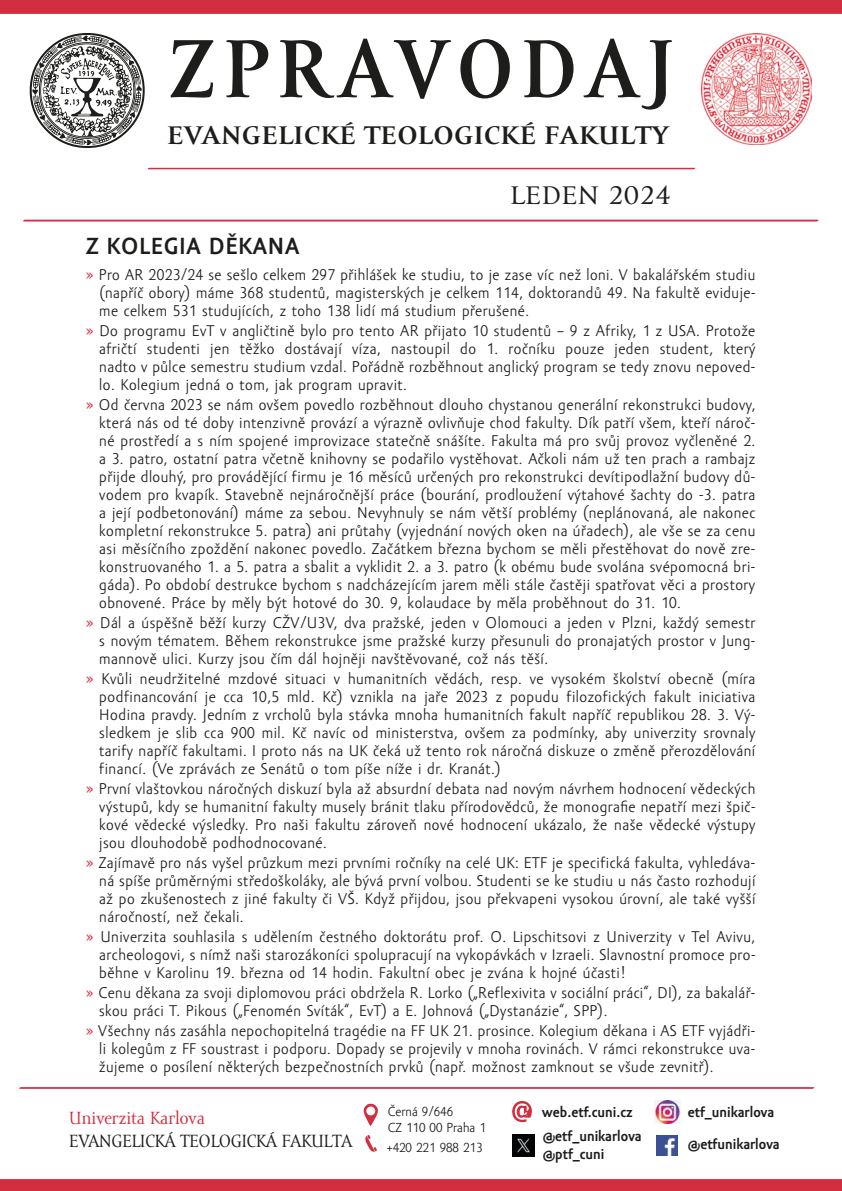
<style>
.page{position:relative;width:842px;height:1191px;background:#fff}
.page>*{position:absolute;margin:0;border:0;box-sizing:border-box;transform-origin:0 0}
.t1{font:700 84px "Amor Serif Pro";letter-spacing:.11em;color:#1d1d1b}
.t2{font:700 26px "Amor Serif Pro";letter-spacing:.03em;color:#1d1d1b;scale:1.15 1}
.t3{font:26px "Amor Serif Pro";letter-spacing:.03em;color:#1d1d1b;scale:1.15 1}
.t4{font:700 24px "Amor Sans Pro";letter-spacing:.03em;color:#1d1d1b}
.t5{font:18px "Amor Serif Pro";color:#1d1d1b}
.t6{font:18px "Amor Serif Pro";color:#d32e3f}
.t7{font:16px/18px "Amor Sans Pro";letter-spacing:.03em;color:#1d1d1b;text-align:justify}
.t8{font:700 15px/18px "Amor Sans Pro";color:#1d1d1b}
.t9{font:13.4px/16.1px "Amor Sans Pro";letter-spacing:.005em;color:#1d1d1b}
.s1{color:#d32e41}
</style>
<div class="page">
<img style="left:701px;top:34px;width:111px;height:110px">
<svg style="left:30px;top:33px;width:115px;height:115px"></svg>
<svg style="left:147px;top:168px;width:549px;height:1px"></svg>
<svg style="left:23px;top:220px;width:796px;height:1px"></svg>
<svg style="left:19px;top:1087px;width:796px;height:1px"></svg>
<div style="left:0;top:1179px;width:842px;height:12px;background:#d32e3f"></div>
<div style="left:0;top:0;width:842px;height:14px;background:#d32e3f"></div>
<img style="left:655px;top:1100px;width:25px;height:23px">
<img style="left:512px;top:1134px;width:23px;height:22px">
<svg style="left:363px;top:1103px;width:15px;height:23px"></svg>
<svg style="left:365px;top:1135px;width:12px;height:16px"></svg>
<svg style="left:512px;top:1100px;width:20px;height:23px"></svg>
<img style="left:656px;top:1135px;width:22px;height:20px">
<h1 class="t1" style="left:170px;top:24px;width:505px">ZPRAVODAJ</h1>
<h2 class="t2" style="left:167px;top:122px;width:437px">EVANGELICKÉ TEOLOGICKÉ FAKULTY</h2>
<h2 class="t3" style="left:511px;top:181px;width:140px">LEDEN 2024</h2>
<h3 class="t4" style="left:86px;top:232px;width:214px">Z KOLEGIA DĚKANA</h3>
<p class="t7" style="left:99px;top:266px;width:658px;text-indent:-13px"><span class="s1">»</span> Pro AR 2023/24 se sešlo celkem 297 přihlášek ke studiu, to je zase víc než loni. V bakalářském studiu (napříč obory) máme 368 studentů, magisterských je celkem 114, doktorandů 49. Na fakultě eviduje&shy;me celkem 531 studujících, z toho 138 lidí má studium přerušené.</p>
<p class="t7" style="left:99px;top:322px;width:658px;text-indent:-13px"><span class="s1">»</span> Do programu EvT v angličtině bylo pro tento AR přijato 10 studentů – 9 z Afriky, 1 z USA. Protože afričtí studenti jen těžko dostávají víza, nastoupil do 1. ročníku pouze jeden student, který nadto v půlce semestru studium vzdal. Pořádně rozběhnout anglický program se tedy znovu nepoved&shy;lo. Kolegium jedná o tom, jak program upravit.</p>
<p class="t7" style="left:99px;top:396px;width:658px;text-indent:-13px"><span class="s1">»</span> Od června 2023 se nám ovšem povedlo rozběhnout dlouho chystanou generální rekonstrukci budovy, která nás od té doby intenzivně provází a výrazně ovlivňuje chod fakulty. Dík patří všem, kteří nároč&shy;né prostředí a s ním spojené improvizace statečně snášíte. Fakulta má pro svůj provoz vyčleněné 2. a 3. patro, ostatní patra včetně knihovny se podařilo vystěhovat. Ačkoli nám už ten prach a rambajz přijde dlouhý, pro provádějící firmu je 16 měsíců určených pro rekonstrukci devítipodlažní budovy dů&shy;vodem pro kvapík. Stavebně nejnáročnější práce (bourání, prodloužení výtahové šachty do -3. patra a její podbetonování) máme za sebou. Nevyhnuly se nám větší problémy (neplánovaná, ale nakonec kompletní rekonstrukce 5. patra) ani průtahy (vyjednání nových oken na úřadech), ale vše se za cenu asi měsíčního zpoždění nakonec povedlo. Začátkem března bychom se měli přestěhovat do nově zre&shy;konstruovaného 1. a 5. patra a sbalit a vyklidit 2. a 3. patro (k obému bude svolána svépomocná bri&shy;gáda). Po období destrukce bychom s nadcházejícím jarem měli stále častěji spatřovat věci a prostory obnovené. Práce by měly být hotové do 30. 9, kolaudace by měla proběhnout do 31. 10.</p>
<p class="t7" style="left:99px;top:614px;width:658px;text-indent:-13px"><span class="s1">»</span> Dál a úspěšně běží kurzy CŽV/U3V, dva pražské, jeden v Olomouci a jeden v Plzni, každý semestr s novým tématem. Během rekonstrukce jsme pražské kurzy přesunuli do pronajatých prostor v Jung&shy;mannově ulici. Kurzy jsou čím dál hojněji navštěvované, což nás těší.</p>
<p class="t7" style="left:99px;top:670px;width:658px;text-indent:-13px"><span class="s1">»</span> Kvůli neudržitelné mzdové situaci v humanitních vědách, resp. ve vysokém školství obecně (míra podfinancování je cca 10,5 mld. Kč) vznikla na jaře 2023 z popudu filozofických fakult iniciativa Hodina pravdy. Jedním z vrcholů byla stávka mnoha humanitních fakult napříč republikou 28. 3. Vý&shy;sledkem je slib cca 900 mil. Kč navíc od ministerstva, ovšem za podmínky, aby univerzity srovnaly tarify napříč fakultami. I proto nás na UK čeká už tento rok náročná diskuze o změně přerozdělování financí. (Ve zprávách ze Senátů o tom píše níže i dr. Kranát.)</p>
<p class="t7" style="left:99px;top:780px;width:658px;text-indent:-13px"><span class="s1">»</span> První vlaštovkou náročných diskuzí byla až absurdní debata nad novým návrhem hodnocení vědeckých výstupů, kdy se humanitní fakulty musely bránit tlaku přírodovědců, že monografie nepatří mezi špič&shy;kové vědecké výsledky. Pro naši fakultu zároveň nové hodnocení ukázalo, že naše vědecké výstupy jsou dlouhodobě podhodnocované.</p>
<p class="t7" style="left:99px;top:854px;width:658px;text-indent:-13px"><span class="s1">»</span> Zajímavě pro nás vyšel průzkum mezi prvními ročníky na celé UK: ETF je specifická fakulta, vyhledáva&shy;ná spíše průměrnými středoškoláky, ale bývá první volbou. Studenti se ke studiu u nás často rozhodují až po zkušenostech z jiné fakulty či VŠ. Když přijdou, jsou překvapeni vysokou úrovní, ale také vyšší náročností, než čekali.</p>
<p class="t7" style="left:99px;top:928px;width:658px;text-indent:-13px"><span class="s1">»</span> Univerzita souhlasila s udělením čestného doktorátu prof. O. Lipschitsovi z Univerzity v Tel Avivu, archeologovi, s nímž naši starozákoníci spolupracují na vykopávkách v Izraeli. Slavnostní promoce pro&shy;běhne v Karolinu 19. března od 14 hodin. Fakultní obec je zvána k hojné účasti!</p>
<p class="t7" style="left:99px;top:984px;width:658px;text-indent:-13px"><span class="s1">»</span> Cenu děkana za svoji diplomovou práci obdržela R. Lorko („Reflexivita v sociální práci“, DI), za bakalář&shy;skou práci T. Pikous („Fenomén Svíták“, EvT) a E. Johnová („Dystanázie“, SPP).</p>
<p class="t7" style="left:99px;top:1022px;width:658px;text-indent:-13px"><span class="s1">»</span> Všechny nás zasáhla nepochopitelná tragédie na FF UK 21. prosince. Kolegium děkana i AS ETF vyjádři&shy;li kolegům z FF soustrast i podporu. Dopady se projevily v mnoha rovinách. V rámci rekonstrukce uva&shy;žujeme o posílení některých bezpečnostních prvků (např. možnost zamknout se všude zevnitř).</p>
<p class="t6" style="left:69px;top:1108px;width:137px">Univerzita Karlova</p>
<p class="t5" style="left:69px;top:1131px;width:284px">EVANGELICKÁ TEOLOGICKÁ FAKULTA</p>
<p class="t9" style="left:388px;top:1103px;width:99px">Černá 9/646<br>CZ 110 00 Praha 1</p>
<p class="t8" style="left:542px;top:1103px;width:92px">web.etf.cuni.cz</p>
<p class="t9" style="left:387px;top:1139px;width:97px">+420 221 988 213</p>
<p class="t8" style="left:543px;top:1127px;width:100px">@etf_unikarlova @ptf_cuni</p>
<p class="t8" style="left:688px;top:1103px;width:88px">etf_unikarlova</p>
<p class="t8" style="left:688px;top:1135px;width:93px">@etfunikarlova</p>
</div>
